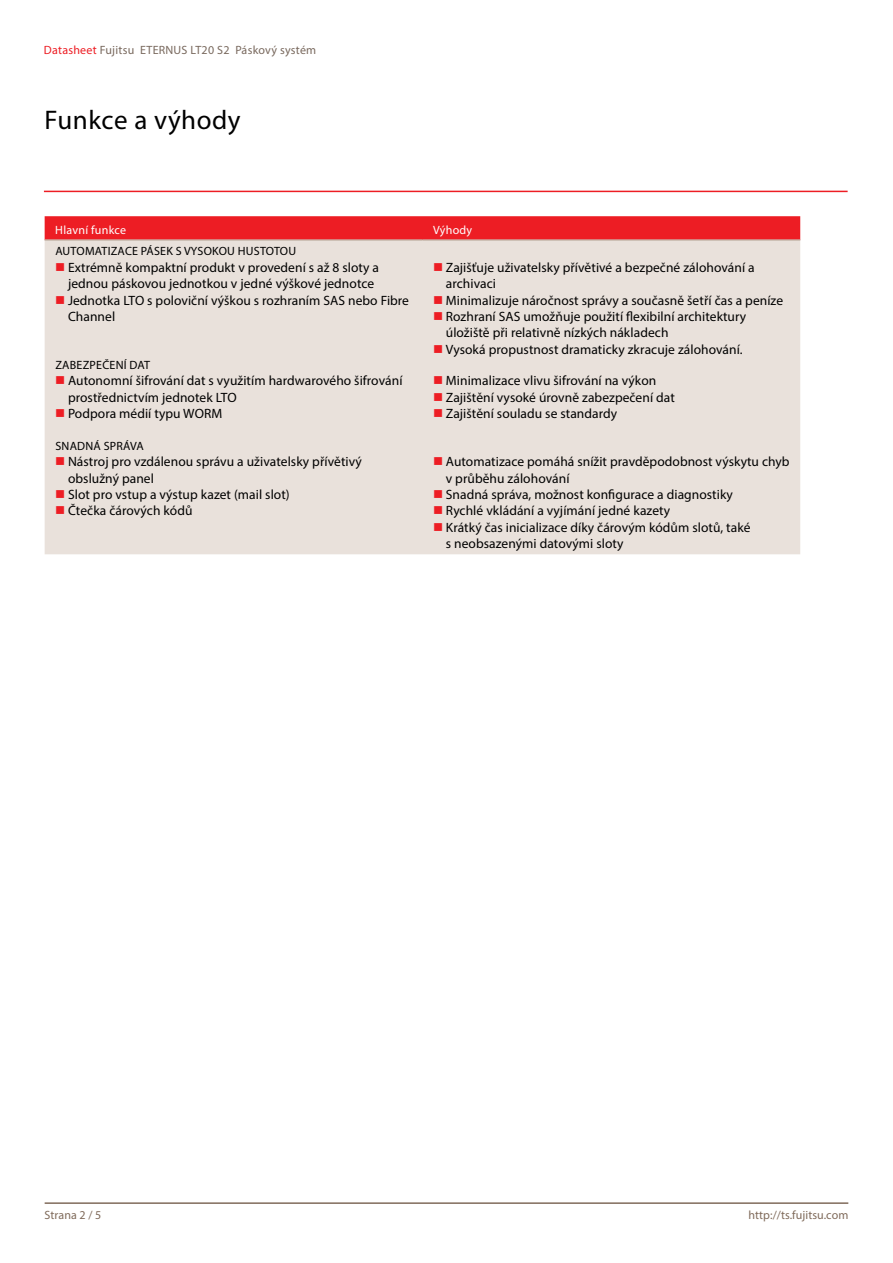
<style>
.page{position:relative;width:893px;height:1263px;background:#fff}
.page>*{position:absolute;margin:0;border:0;box-sizing:border-box;transform-origin:0 0}
.t1{font:27px "Myriad Pro";letter-spacing:.02em;color:#000}
.t2{font:13.5px/16.4px "Myriad Pro";letter-spacing:.005em;color:#000}
.t3{font:12px "Myriad Pro";letter-spacing:.02em;color:#000}
.t4{font:12px "Myriad Pro";letter-spacing:.02em;color:#79695e}
.t5{font:12px "Myriad Pro";letter-spacing:.005em;color:#806b5b}
.t6{font:12px "Myriad Pro";letter-spacing:.02em;color:#fff}
.s1{color:#ed1d24}
</style>
<div class="page">
<hr style="left:45px;top:1202px;width:803px;height:2px;background:#806b5b">
<div style="left:45px;top:216px;width:755px;height:23px;background:#ed1d24"></div>
<div style="left:45px;top:241px;width:755px;height:313px;background:#e9e1db"></div>
<hr style="left:45px;top:239px;width:377px;height:2px;background:#c9bbb0">
<hr style="left:422px;top:239px;width:378px;height:2px;background:#c9bbb0">
<hr style="left:44px;top:191px;width:804px;height:1px;background:#ed1d24">
<svg style="left:56px;top:263px;width:8px;height:8px"></svg>
<svg style="left:56px;top:296px;width:8px;height:8px"></svg>
<svg style="left:434px;top:263px;width:8px;height:8px"></svg>
<svg style="left:434px;top:296px;width:8px;height:8px"></svg>
<svg style="left:434px;top:312px;width:8px;height:8px"></svg>
<svg style="left:434px;top:345px;width:8px;height:8px"></svg>
<svg style="left:56px;top:376px;width:8px;height:8px"></svg>
<svg style="left:56px;top:409px;width:8px;height:8px"></svg>
<svg style="left:434px;top:376px;width:8px;height:8px"></svg>
<svg style="left:434px;top:393px;width:8px;height:8px"></svg>
<svg style="left:434px;top:409px;width:8px;height:8px"></svg>
<svg style="left:56px;top:457px;width:8px;height:8px"></svg>
<svg style="left:56px;top:490px;width:8px;height:8px"></svg>
<svg style="left:56px;top:506px;width:8px;height:8px"></svg>
<svg style="left:434px;top:457px;width:8px;height:8px"></svg>
<svg style="left:434px;top:490px;width:8px;height:8px"></svg>
<svg style="left:434px;top:506px;width:8px;height:8px"></svg>
<svg style="left:434px;top:523px;width:8px;height:8px"></svg>
<p class="t4" style="left:44px;top:43px;width:274px"><span class="s1">Datasheet</span> Fujitsu ETERNUS LT20 S2 Páskový systém</p>
<h1 class="t1" style="left:45px;top:103px;width:197px">Funkce a výhody</h1>
<p class="t6" style="left:55px;top:222px;width:72px">Hlavní funkce</p>
<p class="t6" style="left:433px;top:222px;width:41px">Výhody</p>
<p class="t3" style="left:55px;top:244px;width:242px">AUTOMATIZACE PÁSEK S VYSOKOU HUSTOTOU</p>
<p class="t2" style="left:68px;top:259px;width:343px">Extrémně kompaktní produkt v provedení s až 8 sloty a jednou páskovou jednotkou v jedné výškové jednotce Jednotka LTO s poloviční výškou s rozhraním SAS nebo Fibre Channel</p>
<p class="t2" style="left:446px;top:259px;width:339px">Zajišťuje uživatelsky přívětivé a bezpečné zálohování a archivaci<br>Minimalizuje náročnost správy a současně šetří čas a peníze Rozhraní SAS umožňuje použití flexibilní architektury úložiště při relativně nízkých nákladech<br>Vysoká propustnost dramaticky zkracuje zálohování.</p>
<p class="t3" style="left:55px;top:357px;width:96px">ZABEZPEČENÍ DAT</p>
<p class="t2" style="left:68px;top:372px;width:336px">Autonomní šifrování dat s využitím hardwarového šifrování prostřednictvím jednotek LTO<br>Podpora médií typu WORM</p>
<p class="t2" style="left:446px;top:372px;width:231px">Minimalizace vlivu šifrování na výkon<br>Zajištění vysoké úrovně zabezpečení dat<br>Zajištění souladu se standardy</p>
<p class="t3" style="left:55px;top:438px;width:90px">SNADNÁ SPRÁVA</p>
<p class="t2" style="left:68px;top:453px;width:295px">Nástroj pro vzdálenou správu a uživatelsky přívětivý obslužný panel<br>Slot pro vstup a výstup kazet (mail slot)<br>Čtečka čárových kódů</p>
<p class="t2" style="left:446px;top:453px;width:345px">Automatizace pomáhá snížit pravděpodobnost výskytu chyb v průběhu zálohování<br>Snadná správa, možnost konfigurace a diagnostiky<br>Rychlé vkládání a vyjímání jedné kazety<br>Krátký čas inicializace díky čárovým kódům slotů, také<br>s neobsazenými datovými sloty</p>
<p class="t5" style="left:45px;top:1207px;width:58px">Strana 2 / 5</p>
<p class="t5" style="left:748px;top:1207px;width:101px">http://ts.fujitsu.com</p>
</div>
